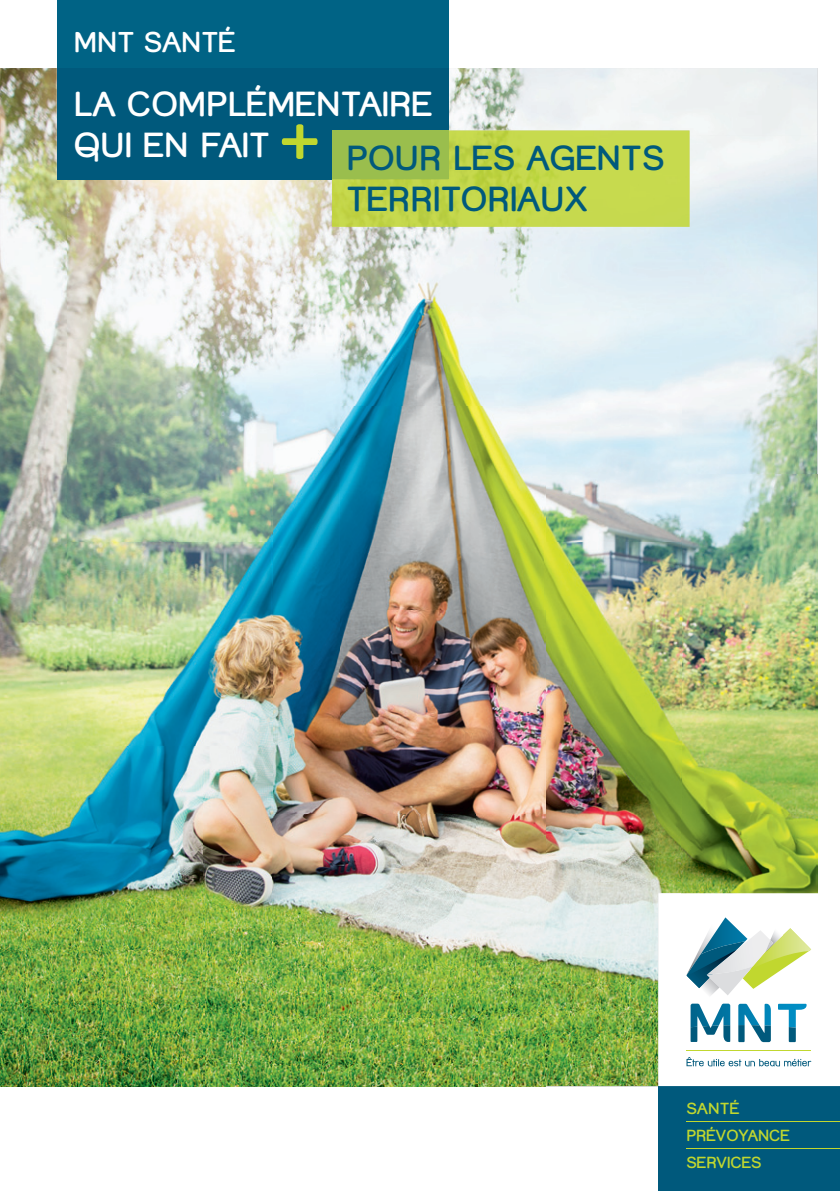
<style>
.page{position:relative;width:840px;height:1191px;background:#fff}
.page>*{position:absolute;margin:0;border:0;box-sizing:border-box;transform-origin:0 0}
.t1{font:34px/54.2px "Street Corner Bold modif";color:#fff}
.t2{font:34px "Street Corner Bold modif";color:#00597c}
.t3{font:28px "Street Corner Bold modif";color:#fff}
.t4{font:15.6px/26.8px "Street Corner Bold modif";color:#c1d72f}
.s1{font-size:70.6px;color:#c1d72f}
.s2{color:#00597c}
</style>
<div class="page">
<img style="left:0;top:68px;width:68px;height:678px">
<img style="left:448px;top:68px;width:368px;height:67px">
<img style="left:68px;top:179px;width:204px;height:567px">
<img style="left:272px;top:179px;width:68px;height:635px">
<img style="left:681px;top:135px;width:135px;height:758px">
<img style="left:340px;top:227px;width:204px;height:587px">
<img style="left:544px;top:227px;width:137px;height:859px">
<img style="left:0;top:746px;width:272px;height:340px">
<img style="left:272px;top:814px;width:272px;height:272px">
<div style="left:658px;top:1086px;width:181px;height:105px;background:#00597c"></div>
<div style="left:658px;top:893px;width:181px;height:193px;background:#fff"></div>
<svg style="left:686px;top:1057px;width:124px;height:9px"></svg>
<svg style="left:686px;top:917px;width:124px;height:79px"></svg>
<svg style="left:738px;top:1003px;width:32px;height:39px"></svg>
<svg style="left:690px;top:1003px;width:39px;height:39px"></svg>
<svg style="left:778px;top:1003px;width:28px;height:39px"></svg>
<hr style="left:686px;top:1050px;width:124px;height:1px;background:#c1d72f">
<hr style="left:686px;top:1121px;width:153px;height:1px;background:#c1d72f">
<hr style="left:686px;top:1148px;width:153px;height:1px;background:#c1d72f">
<div style="left:57px;top:0;width:391px;height:68px;background:#006385"></div>
<div style="left:57px;top:68px;width:391px;height:111px;background:#00597c"></div>
<img style="left:332px;top:130px;width:357px;height:97px">
<div style="left:332px;top:130px;width:116px;height:49px;background:#9abe4d"></div>
<p class="t3" style="left:74px;top:26px;width:163px">MNT SANTÉ</p>
<p class="t1" style="left:74px;top:77px;width:592px">LA COMPLÉMENTAIRE<br>QUI EN FAIT <span class="s1">+</span> <span class="s2">POUR LES AGENTS</span></p>
<p class="t2" style="left:346px;top:180px;width:242px">TERRITORIAUX</p>
<p class="t4" style="left:686px;top:1095px;width:105px">SANTÉ<br>PRÉVOYANCE<br>SERVICES</p>
</div>
